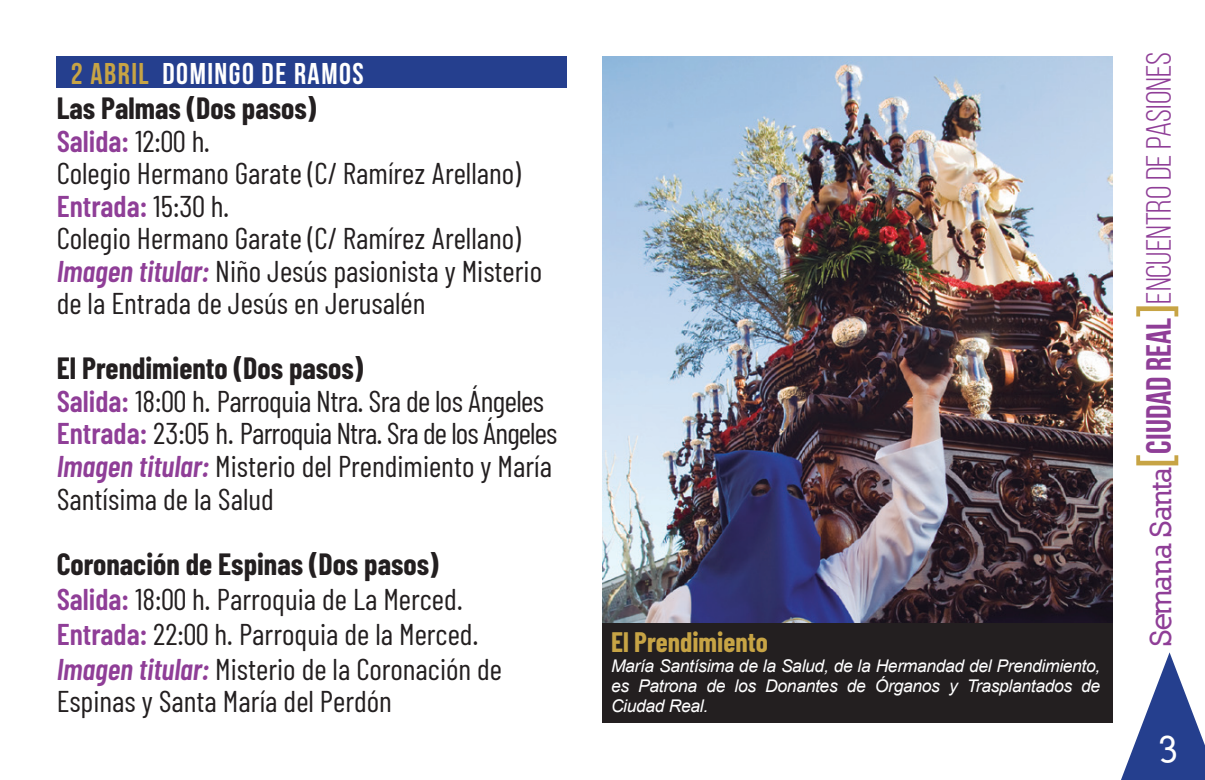
<style>
.page{position:relative;width:1205px;height:780px;background:#fff}
.page>*{position:absolute;margin:0;border:0;box-sizing:border-box;transform-origin:0 0}
.t1{font:800 37.5px "Nilland";color:#fff}
.t2{font:35px "Bebas Neue";color:#8f3e97}
.t3{font:30px/32.5px "Barlow Condensed";color:#231f20}
.t4{font:700 30px "Barlow Condensed";color:#231f20}
.t5{font:30px "Barlow Condensed";letter-spacing:-.03em;color:#231f20}
.t6{font:30px "Barlow Condensed";letter-spacing:-.02em;color:#231f20}
.t7{font:600 30px "Barlow Condensed";color:#8f3e97}
.t8{font:700 30px "Bebas Neue";letter-spacing:.05em;color:#fff}
.t9{font:700 27.5px "Barlow Condensed";color:#c7a445}
.t10{font:italic 17.5px/20px "Arial";letter-spacing:-.02em;color:#fff;text-align:justify}
.s1{color:#c7a445}
.s2{font-weight:400;color:#231f20}
.s3{font-weight:600;font-style:italic;color:#8f3e97}
.s4{font-weight:600;color:#8f3e97}
.s5{font-family:"Nilland";font-weight:800;font-size:30px}
.s6{font-size:60px;color:#c7a445}
.s7{font-weight:700}
</style>
<div class="page">
<svg style="left:1121px;top:652px;width:84px;height:128px"></svg>
<div style="left:57px;top:57px;width:510px;height:31px;background:#253f8e"></div>
<img style="left:602px;top:57px;width:511px;height:566px">
<div style="left:602px;top:623px;width:511px;height:100px;background:#231f20"></div>
<p class="t8" style="left:71px;top:57px;width:294px"><span class="s1">2 ABRIL</span> DOMINGO DE RAMOS</p>
<p class="t4" style="left:57px;top:90px;width:261px">Las Palmas (Dos pasos)</p>
<p class="t7" style="left:57px;top:122px;width:155px">Salida: <span class="s2">12:00 h.</span></p>
<p class="t3" style="left:57px;top:156px;width:466px">Colegio Hermano Garate (C/ Ramírez Arellano)</p>
<p class="t7" style="left:57px;top:187px;width:174px">Entrada: <span class="s2">15:30 h.</span></p>
<p class="t3" style="left:57px;top:221px;width:466px">Colegio Hermano Garate (C/ Ramírez Arellano)</p>
<p class="t3" style="left:57px;top:254px;width:487px"><span class="s3">Imagen titular:</span> Niño Jesús pasionista y Misterio de la Entrada de Jesús en Jerusalén</p>
<p class="t4" style="left:57px;top:350px;width:308px">El Prendimiento (Dos pasos)</p>
<p class="t6" style="left:57px;top:382px;width:489px"><span class="s4">Salida:</span> 18:00 h. Parroquia Ntra. Sra de los Ángeles</p>
<p class="t5" style="left:57px;top:415px;width:502px"><span class="s4">Entrada:</span> 23:05 h. Parroquia Ntra. Sra de los Ángeles</p>
<p class="t3" style="left:57px;top:449px;width:497px"><span class="s3">Imagen titular:</span> Misterio del Prendimiento y María<br>Santísima de la Salud</p>
<p class="t4" style="left:57px;top:545px;width:383px">Coronación de Espinas (Dos pasos)</p>
<p class="t3" style="left:57px;top:581px;width:408px"><span class="s4">Salida:</span> 18:00 h. Parroquia de La Merced.</p>
<p class="t3" style="left:57px;top:616px;width:424px"><span class="s4">Entrada:</span> 22:00 h. Parroquia de la Merced.</p>
<p class="t3" style="left:57px;top:651px;width:447px"><span class="s3">Imagen titular:</span> Misterio de la Coronación de<br>Espinas y Santa María del Perdón</p>
<p class="t9" style="left:611px;top:624px;width:158px">El Prendimiento</p>
<p class="t10" style="left:611px;top:656px;width:491px">María Santísima de la Salud, de la Hermandad del Prendimiento, es Patrona de los Donantes de Órganos y Trasplantados de Ciudad Real.</p>
<p class="t2" style="left:1140px;top:646px;width:596px;rotate:-90deg"><span class="s5">Semana Santa</span><span class="s6">[</span><span class="s7">CIUDAD REAL</span><span class="s6">]</span>encuentro de pasiones</p>
<p class="t1" style="left:1158px;top:727px;width:21px">3</p>
</div>
